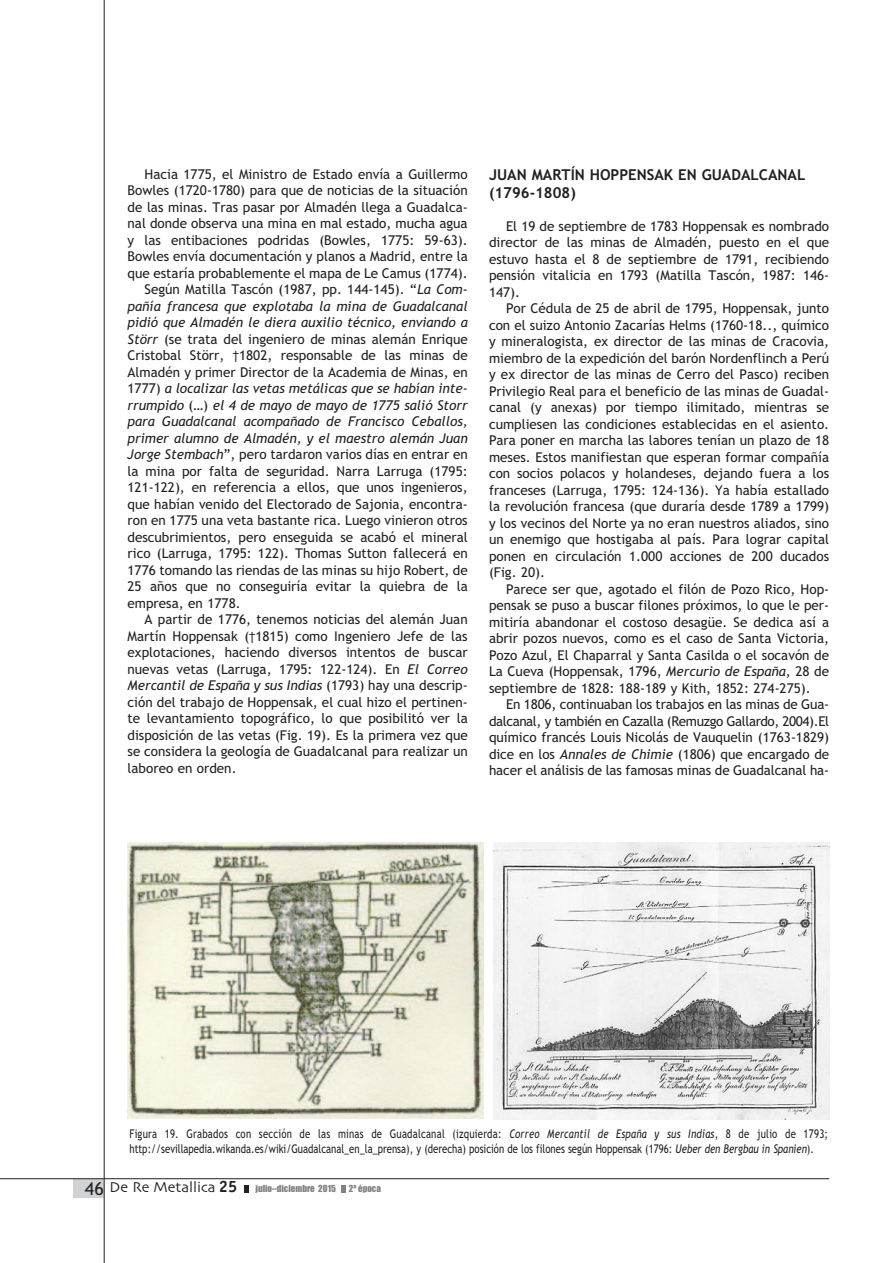
<style>
.page{position:relative;width:893px;height:1263px;background:#fff}
.page>*{position:absolute;margin:0;border:0;box-sizing:border-box;transform-origin:0 0}
.t1{font:18px "Trebuchet MS";color:#231f20}
.t2{font:700 15px/18px "Trebuchet MS";color:#231f20}
.t3{font:13.5px/16.5px "Trebuchet MS";color:#231f20;text-align:justify}
.t4{font:italic 13.5px "Trebuchet MS";color:#231f20}
.t5{font:12px/15px "Trebuchet MS";color:#231f20;scale:.8 1}
.t6{font:9px "Impact";color:#808285}
.s1{font-style:italic}
.s2{font-style:normal}
.s3{font-family:"Skia";font-size:15px;color:#231f20}
.s4{font-family:"Officina Sans";font-weight:700;font-size:16.5px;color:#231f20}
</style>
<div class="page">
<svg style="left:341px;top:1185px;width:5px;height:7px"></svg>
<svg style="left:244px;top:1185px;width:5px;height:7px"></svg>
<div style="left:74px;top:1179px;width:30px;height:18px;background:#d1d2d4"></div>
<hr style="left:104px;top:0;width:1px;height:1263px;background:#231f20">
<hr style="left:0;top:1178px;width:829px;height:1px;background:#231f20">
<img style="left:128px;top:842px;width:355px;height:277px">
<img style="left:493px;top:842px;width:337px;height:277px">
<p class="t3" style="left:145px;top:166px;width:325px">Hacia 1775, el Ministro de Estado envía a Guillermo</p>
<p class="t3" style="left:128px;top:182px;width:342px">Bowles (1720-1780) para que de noticias de la situación</p>
<p class="t3" style="left:128px;top:199px;width:342px">de las minas. Tras pasar por Almadén llega a Guadalca-</p>
<p class="t3" style="left:128px;top:215px;width:342px">nal donde observa una mina en mal estado, mucha agua</p>
<p class="t3" style="left:128px;top:232px;width:342px">y las entibaciones podridas (Bowles, 1775: 59-63).</p>
<p class="t3" style="left:128px;top:248px;width:342px">Bowles envía documentación y planos a Madrid, entre la</p>
<p class="t3" style="left:128px;top:265px;width:342px">que estaría probablemente el mapa de Le Camus (1774).</p>
<p class="t3" style="left:145px;top:281px;width:325px">Según Matilla Tascón (1987, pp. 144-145). “<span class="s1">La Com-</span></p>
<p class="t4" style="left:128px;top:298px;width:342px">pañía francesa que explotaba la mina de Guadalcanal</p>
<p class="t4" style="left:128px;top:314px;width:342px">pidió que Almadén le diera auxilio técnico, enviando a</p>
<p class="t3" style="left:128px;top:331px;width:342px"><span class="s1">Störr</span> (se trata del ingeniero de minas alemán Enrique</p>
<p class="t3" style="left:128px;top:347px;width:342px">Cristobal Störr, †1802, responsable de las minas de</p>
<p class="t3" style="left:128px;top:364px;width:342px">Almadén y primer Director de la Academia de Minas, en</p>
<p class="t4" style="left:128px;top:380px;width:342px"><span class="s2">1777)</span> a localizar las vetas metálicas que se habían inte-</p>
<p class="t4" style="left:128px;top:397px;width:342px">rrumpido <span class="s2">(…)</span> el 4 de mayo de mayo de 1775 salió Storr</p>
<p class="t4" style="left:128px;top:413px;width:342px">para Guadalcanal acompañado de Francisco Ceballos,</p>
<p class="t4" style="left:128px;top:430px;width:342px">primer alumno de Almadén, y el maestro alemán Juan</p>
<p class="t3" style="left:128px;top:446px;width:342px"><span class="s1">Jorge Stembach</span>”, pero tardaron varios días en entrar en</p>
<p class="t3" style="left:128px;top:463px;width:342px">la mina por falta de seguridad. Narra Larruga (1795:</p>
<p class="t3" style="left:128px;top:479px;width:342px">121-122), en referencia a ellos, que unos ingenieros,</p>
<p class="t3" style="left:128px;top:496px;width:342px">que habían venido del Electorado de Sajonia, encontra-</p>
<p class="t3" style="left:128px;top:512px;width:342px">ron en 1775 una veta bastante rica. Luego vinieron otros</p>
<p class="t3" style="left:128px;top:529px;width:342px">descubrimientos, pero enseguida se acabó el mineral</p>
<p class="t3" style="left:128px;top:545px;width:342px">rico (Larruga, 1795: 122). Thomas Sutton fallecerá en</p>
<p class="t3" style="left:128px;top:562px;width:342px">1776 tomando las riendas de las minas su hijo Robert, de</p>
<p class="t3" style="left:128px;top:578px;width:342px">25 años que no conseguiría evitar la quiebra de la</p>
<p class="t3" style="left:128px;top:595px;width:115px">empresa, en 1778.</p>
<p class="t3" style="left:145px;top:611px;width:325px">A partir de 1776, tenemos noticias del alemán Juan</p>
<p class="t3" style="left:128px;top:628px;width:342px">Martín Hoppensak (†1815) como Ingeniero Jefe de las</p>
<p class="t3" style="left:128px;top:644px;width:342px">explotaciones, haciendo diversos intentos de buscar</p>
<p class="t3" style="left:128px;top:661px;width:342px">nuevas vetas (Larruga, 1795: 122-124). En <span class="s1">El Correo</span></p>
<p class="t4" style="left:128px;top:677px;width:342px">Mercantil de España y sus Indias <span class="s2">(1793) hay una descrip-</span></p>
<p class="t3" style="left:128px;top:694px;width:342px">ción del trabajo de Hoppensak, el cual hizo el pertinen-</p>
<p class="t3" style="left:128px;top:710px;width:342px">te levantamiento topográfico, lo que posibilitó ver la</p>
<p class="t3" style="left:128px;top:727px;width:342px">disposición de las vetas (Fig. 19). Es la primera vez que</p>
<p class="t3" style="left:128px;top:743px;width:342px">se considera la geología de Guadalcanal para realizar un</p>
<p class="t3" style="left:128px;top:760px;width:111px">laboreo en orden.</p>
<p class="t2" style="left:489px;top:165px;width:318px">JUAN MARTÍN HOPPENSAK EN GUADALCANAL (1796-1808)</p>
<p class="t3" style="left:489px;top:218px;width:342px;text-indent:17px">El 19 de septiembre de 1783 Hoppensak es nombrado director de las minas de Almadén, puesto en el que estuvo hasta el 8 de septiembre de 1791, recibiendo pensión vitalicia en 1793 (Matilla Tascón, 1987: 146- 147).</p>
<p class="t3" style="left:489px;top:300px;width:342px;text-indent:17px">Por Cédula de 25 de abril de 1795, Hoppensak, junto con el suizo Antonio Zacarías Helms (1760-18.., químico y mineralogista, ex director de las minas de Cracovia, miembro de la expedición del barón Nordenflinch a Perú y ex director de las minas de Cerro del Pasco) reciben Privilegio Real para el beneficio de las minas de Guadal&shy;canal (y anexas) por tiempo ilimitado, mientras se cumpliesen las condiciones establecidas en el asiento.<br>Para poner en marcha las labores tenían un plazo de 18 meses. Estos manifiestan que esperan formar compañía con socios polacos y holandeses, dejando fuera a los franceses (Larruga, 1795: 124-136). Ya había estallado la revolución francesa (que duraría desde 1789 a 1799) y los vecinos del Norte ya no eran nuestros aliados, sino un enemigo que hostigaba al país. Para lograr capital ponen en circulación 1.000 acciones de 200 ducados (Fig. 20).</p>
<p class="t3" style="left:489px;top:581px;width:342px;text-indent:17px">Parece ser que, agotado el filón de Pozo Rico, Hop&shy;pensak se puso a buscar filones próximos, lo que le per&shy;mitiría abandonar el costoso desagüe. Se dedica así a abrir pozos nuevos, como es el caso de Santa Victoria, Pozo Azul, El Chaparral y Santa Casilda o el socavón de La Cueva (Hoppensak, 1796, <span class="s1">Mercurio de España,</span> 28 de septiembre de 1828: 188-189 y Kith, 1852: 274-275).</p>
<p class="t3" style="left:489px;top:696px;width:342px;text-indent:17px">En 1806, continuaban los trabajos en las minas de Gua&shy;dalcanal, y también en Cazalla (Remuzgo Gallardo, 2004).El químico francés Louis Nicolás de Vauquelin (1763-1829) dice en los <span class="s1">Annales de Chimie</span> (1806) que encargado de hacer el análisis de las famosas minas de Guadalcanal ha-</p>
<p class="t5" style="left:129px;top:1126px;width:875px">Figura 19. Grabados con sección de las minas de Guadalcanal (izquierda: <span class="s1">Correo Mercantil de España y sus Indias</span>, 8 de julio de 1793; http://sevillapedia.wikanda.es/wiki/Guadalcanal_en_la_prensa), y (derecha) posición de los filones según Hoppensak (1796: <span class="s1">Ueber den Bergbau in Spanien</span>).</p>
<h1 class="t1" style="left:85px;top:1178px;width:20px">46</h1>
<p class="t6" style="left:110px;top:1184px;width:228px"><span class="s3">De Re Metallica</span> <span class="s4">25</span> julio–diciembre 2015</p>
<p class="t6" style="left:349px;top:1184px;width:34px">2ª época</p>
</div>
